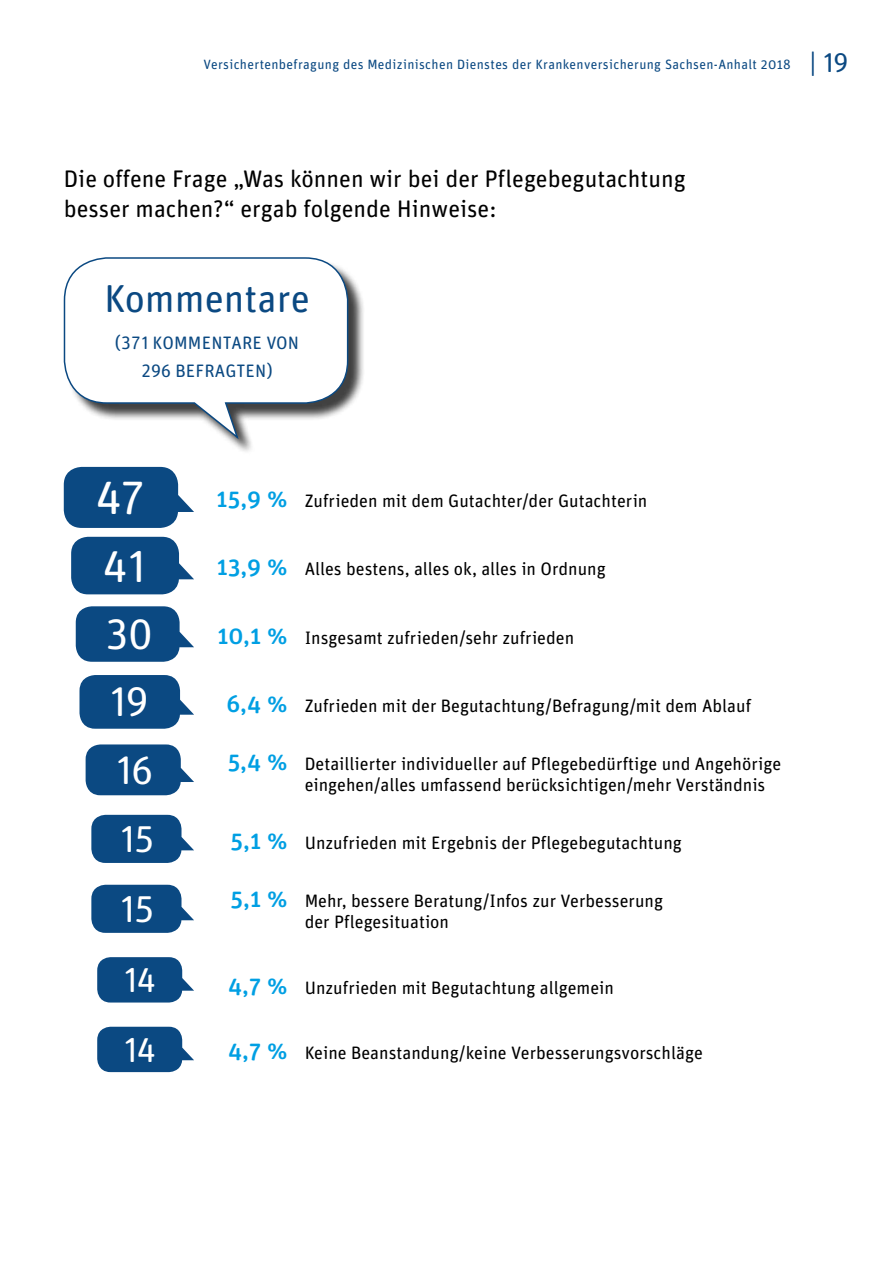
<style>
.page{position:relative;width:893px;height:1263px;background:#fff}
.page>*{position:absolute;margin:0;border:0;box-sizing:border-box;transform-origin:0 0}
.t1{font:46.8px "Unit Rounded OT";color:#fff}
.t2{font:44.7px "Unit Rounded OT";color:#fff}
.t3{font:42.6px "Unit Rounded OT";color:#fff}
.t4{font:41.25px "Unit Rounded OT";color:#fff}
.t5{font:39.6px "Unit Rounded OT";color:#fff}
.t6{font:39px "Unit Rounded OT";color:#0b4982}
.t7{font:37.2px "Unit Rounded OT";color:#fff}
.t8{font:34.5px/69.6px "Unit Rounded OT";color:#fff}
.t9{font:27px "Unit Rounded OT";color:#0b4982}
.t10{font:24px/30px "Unit Rounded OT";color:#000}
.t11{font:18px/21.5px "Unit Rounded OT";color:#000}
.t12{font:18px/27.9px "Unit Rounded OT";letter-spacing:.01em;color:#0b4982;text-align:center}
.t13{font:13.5px "Unit Rounded OT";letter-spacing:.025em;color:#0b4982}
.s1{font-weight:500;font-size:24px;color:#009fe3}
</style>
<div class="page">
<svg style="left:91px;top:885px;width:103px;height:48px;background:#2d6293"></svg>
<svg style="left:91px;top:815px;width:103px;height:48px;background:#2d6293"></svg>
<svg style="left:97px;top:957px;width:97px;height:45px;background:#2d6293"></svg>
<svg style="left:97px;top:1027px;width:97px;height:45px;background:#2c6293"></svg>
<svg style="left:64px;top:467px;width:130px;height:61px;background:#2c6193"></svg>
<svg style="left:71px;top:537px;width:123px;height:57px;background:#2c6193"></svg>
<svg style="left:76px;top:606px;width:118px;height:56px;background:#2e6394"></svg>
<svg style="left:86px;top:744px;width:108px;height:51px;background:#2d6293"></svg>
<svg style="left:79px;top:675px;width:115px;height:54px;background:#2e6394"></svg>
<div style="left:66px;top:259px;width:300px;height:196px;background:#000;opacity:.75"></div>
<svg style="left:63px;top:257px;width:286px;height:184px"></svg>
<p class="t13" style="left:203px;top:56px;width:589px">Versichertenbefragung des Medizinischen Dienstes der Krankenversicherung Sachsen-Anhalt 2018</p>
<h3 class="t9" style="left:809px;top:46px;width:40px">| 19</h3>
<h3 class="t10" style="left:64px;top:163px;width:624px">Die offene Frage „Was können wir bei der Pflegebegutachtung besser machen?“ ergab folgende Hinweise:</h3>
<h3 class="t6" style="left:104px;top:274px;width:207px">Kommentare</h3>
<p class="t12" style="left:115px;top:329px;width:186px">(371 KOMMENTARE VON<br>296 BEFRAGTEN)</p>
<h1 class="t1" style="left:96px;top:469px;width:52px">47</h1>
<h2 class="t2" style="left:103px;top:538px;width:44px">41</h2>
<h3 class="t3" style="left:106px;top:608px;width:48px">30</h3>
<h3 class="t4" style="left:109px;top:676px;width:40px">19</h3>
<h3 class="t5" style="left:116px;top:746px;width:39px">16</h3>
<h3 class="t7" style="left:120px;top:816px;width:37px">15</h3>
<h3 class="t7" style="left:120px;top:886px;width:37px">15</h3>
<h3 class="t8" style="left:123px;top:945px;width:34px">14<br>14</h3>
<p class="t11" style="left:217px;top:490px;width:432px"><span class="s1">15,9 %</span> Zufrieden mit dem Gutachter/der Gutachterin</p>
<p class="t11" style="left:217px;top:558px;width:390px"><span class="s1">13,9 %</span> Alles bestens, alles ok, alles in Ordnung</p>
<p class="t11" style="left:217px;top:627px;width:358px"><span class="s1">10,1 %</span> Insgesamt zufrieden/sehr zufrieden</p>
<p class="t11" style="left:226px;top:695px;width:526px"><span class="s1">6,4 %</span> Zufrieden mit der Begutachtung/Befragung/mit dem Ablauf</p>
<p class="t11" style="left:305px;top:753px;width:478px;text-indent:-77px"><span class="s1">5,4 %</span> Detaillierter individueller auf Pflegebedürftige und Angehörige eingehen/alles umfassend berücksichtigen/mehr Verständnis</p>
<p class="t11" style="left:231px;top:832px;width:453px"><span class="s1">5,1 %</span> Unzufrieden mit Ergebnis der Pflegebegutachtung</p>
<p class="t11" style="left:305px;top:889px;width:360px;text-indent:-74px"><span class="s1">5,1 %</span> Mehr, bessere Beratung/Infos zur Verbesserung der Pflegesituation</p>
<p class="t11" style="left:228px;top:976px;width:387px"><span class="s1">4,7 %</span> Unzufrieden mit Begutachtung allgemein</p>
<p class="t11" style="left:228px;top:1042px;width:476px"><span class="s1">4,7 %</span> Keine Beanstandung/keine Verbesserungsvorschläge</p>
</div>
